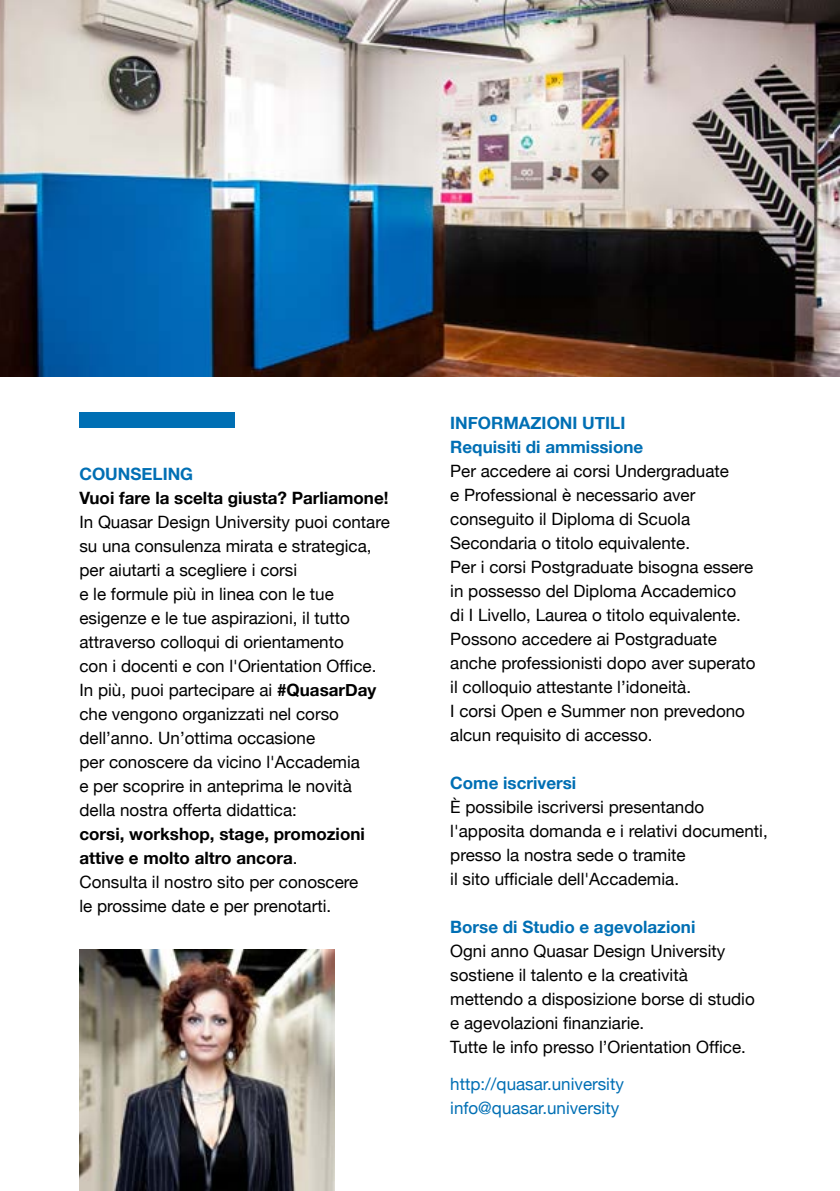
<style>
.page{position:relative;width:840px;height:1191px;background:#fff}
.page>*{position:absolute;margin:0;border:0;box-sizing:border-box;transform-origin:0 0}
.t1{font:17px/24px "Helvetica Neue";color:#000}
.t2{font:700 17px/24px "Helvetica Neue";color:#006fb4}
.t3{font:17px/24px "Helvetica Neue";color:#006fb4}
.t4{font:700 17px "Helvetica Neue";color:#000}
.s1{font-weight:700}
</style>
<div class="page">
<div style="left:79px;top:412px;width:156px;height:15px;background:#006fb4"></div>
<img style="left:79px;top:950px;width:255px;height:241px">
<img style="left:0;top:0;width:839px;height:377px">
<p class="t2" style="left:79px;top:461px;width:115px">COUNSELING</p>
<p class="t4" style="left:79px;top:487px;width:310px">Vuoi fare la scelta giusta? Parliamone!</p>
<p class="t1" style="left:79px;top:510px;width:312px">In Quasar Design University puoi contare su una consulenza mirata e strategica, per aiutarti a scegliere i corsi<br>e le formule più in linea con le tue esigenze e le tue aspirazioni, il tutto attraverso colloqui di orientamento<br>con i docenti e con l'Orientation Office.<br>In più, puoi partecipare ai <span class="s1">#QuasarDay </span>che vengono organizzati nel corso dell’anno. Un’ottima occasione<br>per conoscere da vicino l'Accademia<br>e per scoprire in anteprima le novità della nostra offerta didattica:</p>
<p class="t1" style="left:79px;top:822px;width:287px"><span class="s1">corsi, workshop, stage, promozioni attive e molto altro ancora</span>.<br>Consulta il nostro sito per conoscere le prossime date e per prenotarti.</p>
<p class="t2" style="left:450px;top:410px;width:194px">INFORMAZIONI UTILI<br>Requisiti di ammissione</p>
<p class="t1" style="left:450px;top:458px;width:307px">Per accedere ai corsi Undergraduate<br>e Professional è necessario aver conseguito il Diploma di Scuola Secondaria o titolo equivalente.<br>Per i corsi Postgraduate bisogna essere in possesso del Diploma Accademico<br>di I Livello, Laurea o titolo equivalente.<br>Possono accedere ai Postgraduate anche professionisti dopo aver superato il colloquio attestante l’idoneità.<br>I corsi Open e Summer non prevedono alcun requisito di accesso.</p>
<p class="t2" style="left:450px;top:770px;width:127px">Come iscriversi</p>
<p class="t1" style="left:450px;top:794px;width:319px">È possibile iscriversi presentando l'apposita domanda e i relativi documenti, presso la nostra sede o tramite<br>il sito ufficiale dell'Accademia.</p>
<p class="t2" style="left:450px;top:914px;width:246px">Borse di Studio e agevolazioni</p>
<p class="t1" style="left:450px;top:938px;width:306px">Ogni anno Quasar Design University sostiene il talento e la creatività mettendo a disposizione borse di studio e agevolazioni finanziarie.<br>Tutte le info presso l’Orientation Office.</p>
<p class="t3" style="left:450px;top:1071px;width:175px">http://quasar.university info@quasar.university</p>
</div>
